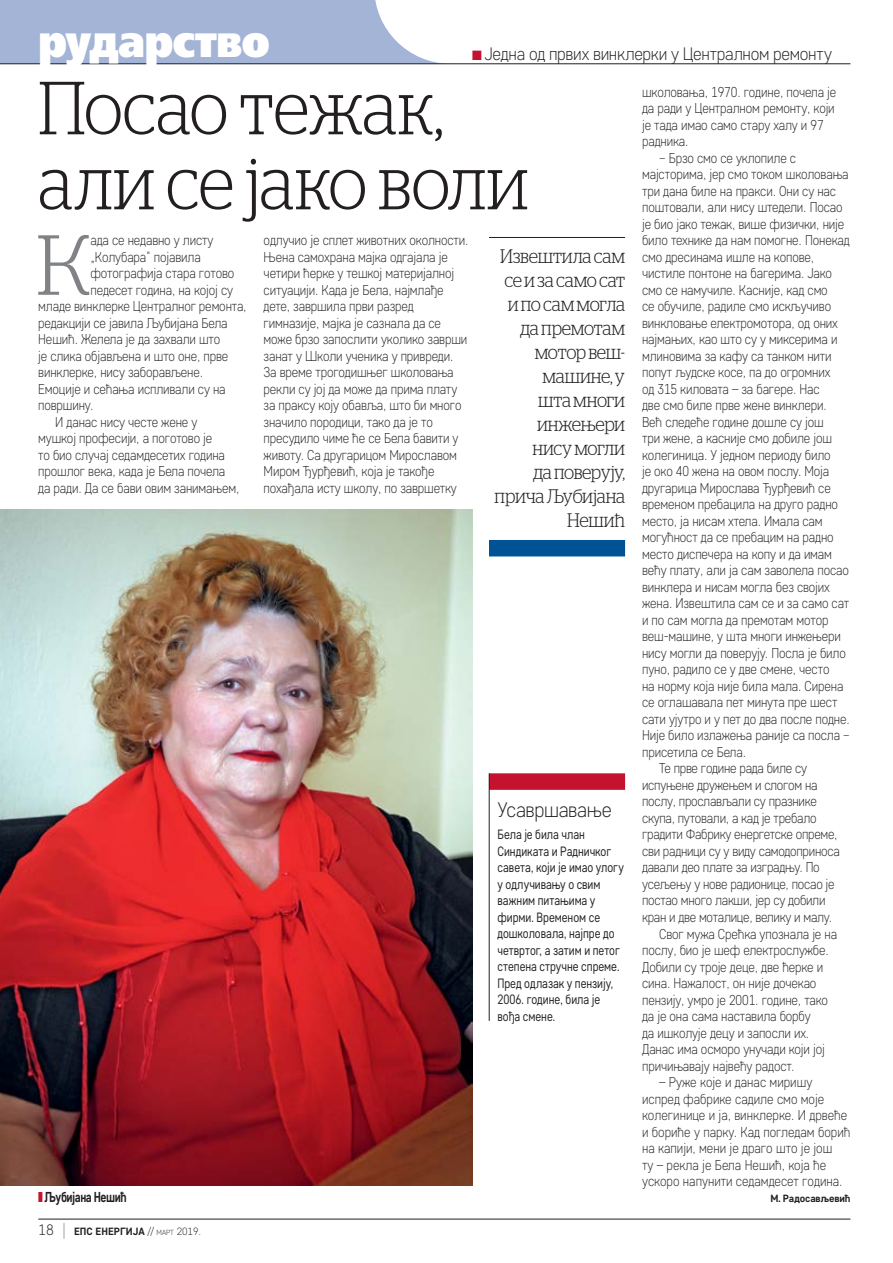
<style>
.page{position:relative;width:893px;height:1263px;background:#fff}
.page>*{position:absolute;margin:0;border:0;box-sizing:border-box;transform-origin:0 0}
.t1{font:300 84.9px "Stag LC";color:#808285}
.t2{font:300 75px/75px "Stag LC";letter-spacing:-.005em;color:#231f20;scale:.9 1}
.t3{font:45px "Free Set Extra Bold C";letter-spacing:-.02em;color:#fff;scale:.9 1}
.t4{font:300 21px "Core Sans D25";letter-spacing:-.02em;color:#231f20;scale:.95 1}
.t5{font:300 19.5px/24px "Stag LC";letter-spacing:-.02em;color:#231f20;text-align:right;scale:.9 1}
.t6{font:300 18px "Core Sans D25";letter-spacing:-.02em;color:#231f20;scale:.95 1}
.t7{font:700 14.4px "Core Sans D55";letter-spacing:-.04em;color:#231f20;scale:.8 1}
.t8{font:300 14.25px/16.5px "Core Sans D25";letter-spacing:-.01em;color:#231f20;scale:.9 1}
.t9{font:13.5px/16.5px "Core Sans D35";letter-spacing:-.005em;color:#231f20;scale:.85 1}
.t10{font:700 10.5px "Core Sans D55";letter-spacing:-.005em;color:#231f20}
.s1{color:#c4122f}
.s2{font-family:"Core Sans D25";font-weight:300;font-size:15px}
.s3{font-family:"Core Sans D15";font-weight:100;font-size:18px}
.s4{font-family:"Core Sans D25";font-weight:300}
.s5{font-family:"Core Sans D25";font-weight:300;font-size:7.35px}
</style>
<div class="page">
<svg style="left:0;top:0;width:451px;height:64px;background:#aebbd9"></svg>
<hr style="left:38px;top:1219px;width:812px;height:1px;background:#231f20">
<hr style="left:0;top:64px;width:850px;height:1px;background:#231f20">
<div style="left:489px;top:773px;width:136px;height:17px;background:#c4122f"></div>
<hr style="left:489px;top:773px;width:1px;height:248px;background:#231f20">
<hr style="left:489px;top:237px;width:136px;height:1px;background:#231f20">
<div style="left:489px;top:540px;width:136px;height:16px;background:#005295"></div>
<img style="left:0;top:509px;width:472px;height:677px">
<h3 class="t3" style="left:38px;top:15px;width:259px">рударство</h3>
<p class="t6" style="left:472px;top:43px;width:381px"><span class="s1">■</span> Једна од првих винклерки у Централном ремонту</p>
<h2 class="t2" style="left:38px;top:63px;width:546px">Посао тежак, али се јако воли</h2>
<h3 class="t5" style="left:495px;top:242px;width:146px">Извештила сам се и за само сат и по сам могла да премотам мотор веш&shy;машине, у<br>шта многи инжењери нису могли<br>да поверују, прича Љубијана<br>Нешић</h3>
<h1 class="t1" style="left:36px;top:203px;width:56px">К</h1>
<p class="t8" style="left:91px;top:232px;width:138px">ада се недавно у листу</p>
<p class="t8" style="left:264px;top:232px;width:229px">одлучио је сплет животних околности.<br>Њена самохрана мајка одгајала је четири ћерке у тешкој материјалној ситуацији. Када је Бела, најмлађе дете, завршила први разред гимназије, мајка је сазнала да се може брзо запослити уколико заврши занат у Школи ученика у привреди.<br>За време трогодишњег школовања рекли су јој да може да прима плату за праксу коју обавља, што би много значило породици, тако да је то пресудило чиме ће се Бела бавити у животу. Са другарицом Мирославом Миром Ђурђевић, која је такође похађала исту школу, по завршетку</p>
<p class="t8" style="left:91px;top:248px;width:124px">„Колубара“ појавила</p>
<p class="t8" style="left:91px;top:265px;width:161px">фотографија стара готово</p>
<p class="t8" style="left:91px;top:281px;width:160px">педесет година, на којој су</p>
<p class="t8" style="left:38px;top:298px;width:233px">младе винклерке Централног ремонта,</p>
<p class="t8" style="left:38px;top:314px;width:212px">редакцији се јавила Љубијана Бела</p>
<p class="t8" style="left:38px;top:331px;width:204px">Нешић. Желела је да захвали што</p>
<p class="t8" style="left:38px;top:347px;width:213px">је слика објављена и што оне, прве</p>
<p class="t8" style="left:38px;top:364px;width:185px">винклерке, нису заборављене.</p>
<p class="t8" style="left:38px;top:380px;width:210px">Емоције и сећања испливали су на</p>
<p class="t8" style="left:38px;top:397px;width:63px">површину.</p>
<p class="t8" style="left:55px;top:413px;width:159px">И данас нису честе жене у</p>
<p class="t8" style="left:38px;top:430px;width:195px">мушкој професији, а поготово је</p>
<p class="t8" style="left:38px;top:446px;width:209px">то био случај седамдесетих година</p>
<p class="t8" style="left:38px;top:463px;width:209px">прошлог века, када је Бела почела</p>
<p class="t8" style="left:38px;top:479px;width:225px">да ради. Да се бави овим занимањем,</p>
<p class="t7" style="left:38px;top:1188px;width:112px"><span class="s1">❚</span> Љубијана Нешић</p>
<p class="t10" style="left:38px;top:1225px;width:164px"><span class="s2">18</span> <span class="s3">|</span> ЕПС ЕНЕРГИЈА <span class="s4">//</span> <span class="s5">март</span> <span class="s4">2019.</span></p>
<h3 class="t4" style="left:497px;top:797px;width:122px">Усавршавање</h3>
<p class="t9" style="left:497px;top:826px;width:150px">Бела је била члан<br>Синдиката и Радничког савета, који је имао улогу у одлучивању о свим важним питањима у фирми. Временом се дошколовала, најпре до четвртог, а затим и петог степена стручне спреме.<br>Пред одлазак у пензију,<br>2006. године, била је вођа смене.</p>
<p class="t8" style="left:642px;top:83px;width:217px">школовања, 1970. године, почела је</p>
<p class="t8" style="left:642px;top:100px;width:216px">да ради у Централном ремонту, који</p>
<p class="t8" style="left:642px;top:116px;width:203px">је тада имао само стару халу и 97</p>
<p class="t8" style="left:642px;top:133px;width:53px">радника.</p>
<p class="t8" style="left:659px;top:149px;width:154px">− Брзо смо се уклопиле с</p>
<p class="t8" style="left:642px;top:166px;width:231px">мајсторима, јер смо током школовања</p>
<p class="t8" style="left:642px;top:182px;width:217px">три дана биле на пракси. Они су нас</p>
<p class="t8" style="left:642px;top:199px;width:224px">поштовали, али нису штедели. Посао</p>
<p class="t8" style="left:642px;top:215px;width:226px">је био јако тежак, више физички, није</p>
<p class="t8" style="left:642px;top:232px;width:232px">било технике да нам помогне. Понекад</p>
<p class="t8" style="left:642px;top:248px;width:193px">смо дресинама ишле на копове,</p>
<p class="t8" style="left:642px;top:265px;width:213px">чистиле понтоне на багерима. Јако</p>
<p class="t8" style="left:642px;top:281px;width:208px">смо се намучиле. Касније, кад смо</p>
<p class="t8" style="left:642px;top:298px;width:212px">се обучиле, радиле смо искључиво</p>
<p class="t8" style="left:642px;top:314px;width:219px">винкловање електромотора, од оних</p>
<p class="t8" style="left:642px;top:331px;width:219px">најмањих, као што су у миксерима и</p>
<p class="t8" style="left:642px;top:347px;width:212px">млиновима за кафу са танком нити</p>
<p class="t8" style="left:642px;top:364px;width:211px">попут људске косе, па до огромних</p>
<p class="t8" style="left:642px;top:380px;width:199px">од 315 киловата – за багере. Нас</p>
<p class="t8" style="left:642px;top:397px;width:207px">две смо биле прве жене винклери.</p>
<p class="t8" style="left:642px;top:413px;width:204px">Већ следеће године дошле су још</p>
<p class="t8" style="left:642px;top:430px;width:213px">три жене, а касније смо добиле још</p>
<p class="t8" style="left:642px;top:446px;width:211px">колегиница. У једном периоду било</p>
<p class="t8" style="left:642px;top:463px;width:209px">је око 40 жена на овом послу. Моја</p>
<p class="t8" style="left:642px;top:479px;width:211px">другарица Мирослава Ђурђевић се</p>
<p class="t8" style="left:642px;top:496px;width:219px">временом пребацила на друго радно</p>
<p class="t8" style="left:642px;top:512px;width:202px">место, ја нисам хтела. Имала сам</p>
<p class="t8" style="left:642px;top:529px;width:214px">могућност да се пребацим на радно</p>
<p class="t8" style="left:642px;top:545px;width:213px">место диспечера на копу и да имам</p>
<p class="t8" style="left:642px;top:562px;width:231px">већу плату, али ја сам заволела посао</p>
<p class="t8" style="left:642px;top:578px;width:210px">винклера и нисам могла без својих</p>
<p class="t8" style="left:642px;top:595px;width:232px">жена. Извештила сам се и за само сат</p>
<p class="t8" style="left:642px;top:611px;width:209px">и по сам могла да премотам мотор</p>
<p class="t8" style="left:642px;top:628px;width:222px">веш-машине, у шта многи инжењери</p>
<p class="t8" style="left:642px;top:644px;width:228px">нису могли да поверују. Посла је било</p>
<p class="t8" style="left:642px;top:661px;width:210px">пуно, радило се у две смене, често</p>
<p class="t8" style="left:642px;top:677px;width:225px">на норму која није била мала. Сирена</p>
<p class="t8" style="left:642px;top:694px;width:218px">се оглашавала пет минута пре шест</p>
<p class="t8" style="left:642px;top:710px;width:232px">сати ујутро и у пет до два после подне.</p>
<p class="t8" style="left:642px;top:727px;width:232px">Није било излажења раније са посла −</p>
<p class="t8" style="left:642px;top:743px;width:117px">присетила се Бела.</p>
<p class="t8" style="left:659px;top:760px;width:166px">Те прве године рада биле су</p>
<p class="t8" style="left:642px;top:776px;width:196px">испуњене дружењем и слогом на</p>
<p class="t8" style="left:642px;top:793px;width:196px">послу, прослављали су празнике</p>
<p class="t8" style="left:642px;top:809px;width:195px">скупа, путовали, а кад је требало</p>
<p class="t8" style="left:642px;top:826px;width:219px">градити Фабрику енергетске опреме,</p>
<p class="t8" style="left:642px;top:842px;width:221px">сви радници су у виду самодоприноса</p>
<p class="t8" style="left:642px;top:859px;width:199px">давали део плате за изградњу. По</p>
<p class="t8" style="left:642px;top:875px;width:215px">усељењу у нове радионице, посао је</p>
<p class="t8" style="left:642px;top:892px;width:205px">постао много лакши, јер су добили</p>
<p class="t8" style="left:642px;top:908px;width:213px">кран и две моталице, велику и малу.</p>
<p class="t8" style="left:659px;top:925px;width:199px">Свог мужа Срећка упознала је на</p>
<p class="t8" style="left:642px;top:941px;width:209px">послу, био је шеф електрослужбе.</p>
<p class="t8" style="left:642px;top:958px;width:203px">Добили су троје деце, две ћерке и</p>
<p class="t8" style="left:642px;top:974px;width:195px">сина. Нажалост, он није дочекао</p>
<p class="t8" style="left:642px;top:991px;width:208px">пензију, умро је 2001. године, тако</p>
<p class="t8" style="left:642px;top:1007px;width:189px">да је она сама наставила борбу</p>
<p class="t8" style="left:642px;top:1024px;width:187px">да ишколује децу и запосли их.</p>
<p class="t8" style="left:642px;top:1040px;width:205px">Данас има осморо унучади који јој</p>
<p class="t8" style="left:642px;top:1057px;width:171px">причињавају највећу радост.</p>
<p class="t8" style="left:642px;top:1073px;width:233px;text-indent:17px">– Руже које и данас миришу испред фабрике садиле смо моје колегинице и ја, винклерке. И дрвеће и бориће у парку. Кад погледам борић на капији, мени је драго што је још<br>ту – рекла је Бела Нешић, која ће ускоро напунити седамдесет година.</p>
<p class="t10" style="left:770px;top:1192px;width:82px">М. Радосављевић</p>
</div>
